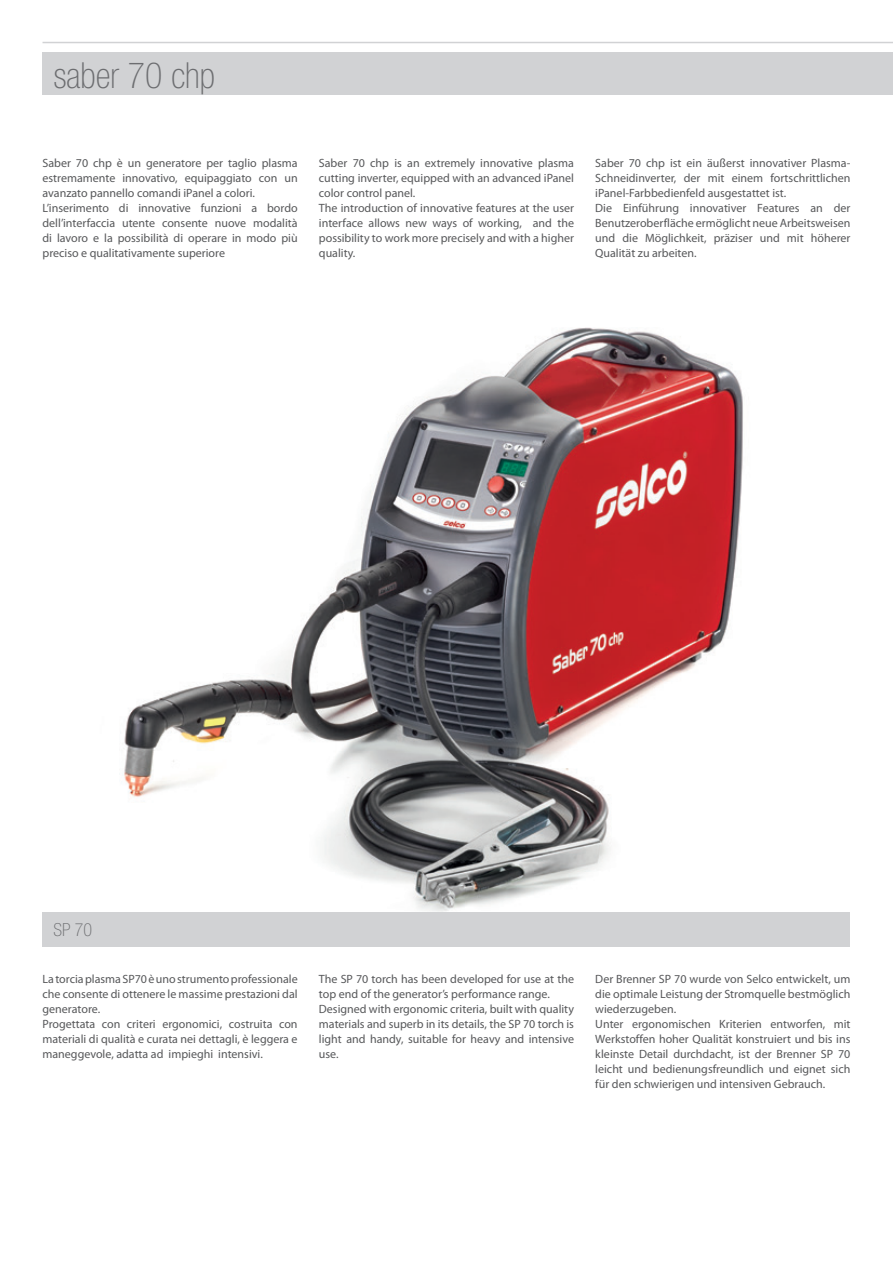
<style>
.page{position:relative;width:893px;height:1263px;background:#fff}
.page>*{position:absolute;margin:0;border:0;box-sizing:border-box;transform-origin:0 0}
.t1{font:100 condensed 36px "Helvetica Neue";color:#6c6d70}
.t2{font:100 condensed 18px "Helvetica Neue";color:#6c6d70}
.t3{font:12px/15px "Myriad Pro";color:#57585a;text-align:justify}
</style>
<div class="page">
<div style="left:43px;top:52px;width:850px;height:42px;background:#d1d2d4"></div>
<hr style="left:43px;top:42px;width:850px;height:1px;background:#d1d2d4">
<div style="left:43px;top:912px;width:807px;height:34px;background:#d1d2d4"></div>
<img style="left:124px;top:327px;width:619px;height:584px">
<p class="t1" style="left:54px;top:55px;width:163px">saber 70 chp</p>
<p class="t3" style="left:43px;top:156px;width:257px">Saber 70 chp è un generatore per taglio plasma estremamente innovativo, equipaggiato con un avanzato pannello comandi iPanel a colori.</p>
<p class="t3" style="left:43px;top:201px;width:257px">L’inserimento di innovative funzioni a bordo dell’interfaccia utente consente nuove modalità di lavoro e la possibilità di operare in modo più preciso e qualitativamente superiore</p>
<p class="t3" style="left:319px;top:156px;width:257px">Saber 70 chp is an extremely innovative plasma cutting inverter, equipped with an advanced iPanel color control panel.</p>
<p class="t3" style="left:319px;top:201px;width:257px">The introduction of innovative features at the user interface allows new ways of working, and the possibility to work more precisely and with a higher quality.</p>
<p class="t3" style="left:595px;top:156px;width:257px">Saber 70 chp ist ein äußerst innovativer Plasma-Schneidinverter, der mit einem fortschrittlichen iPanel-Farbbedienfeld ausgestattet ist.</p>
<p class="t3" style="left:595px;top:201px;width:257px">Die Einführung innovativer Features an der Benutzeroberfläche ermöglicht neue Arbeitsweisen und die Möglichkeit, präziser und mit höherer Qualität zu arbeiten.</p>
<p class="t2" style="left:54px;top:920px;width:40px">SP 70</p>
<p class="t3" style="left:43px;top:972px;width:257px">La torcia plasma SP70 è uno strumento professionale che consente di ottenere le massime prestazioni dal generatore.</p>
<p class="t3" style="left:43px;top:1017px;width:257px">Progettata con criteri ergonomici, costruita con materiali di qualità e curata nei dettagli, è leggera e maneggevole, adatta ad impieghi intensivi.</p>
<p class="t3" style="left:319px;top:972px;width:257px">The SP 70 torch has been developed for use at the top end of the generator’s performance range.</p>
<p class="t3" style="left:319px;top:1002px;width:257px">Designed with ergonomic criteria, built with quality materials and superb in its details, the SP 70 torch is</p>
<p class="t3" style="left:319px;top:1032px;width:257px">light and handy, suitable for heavy and intensive use.</p>
<p class="t3" style="left:595px;top:972px;width:257px">Der Brenner SP 70 wurde von Selco entwickelt, um die optimale Leistung der Stromquelle bestmöglich wiederzugeben.</p>
<p class="t3" style="left:595px;top:1017px;width:257px">Unter ergonomischen Kriterien entworfen, mit Werkstoffen hoher Qualität konstruiert und bis ins kleinste Detail durchdacht, ist der Brenner SP 70 leicht und bedienungsfreundlich und eignet sich für den schwierigen und intensiven Gebrauch.</p>
</div>
